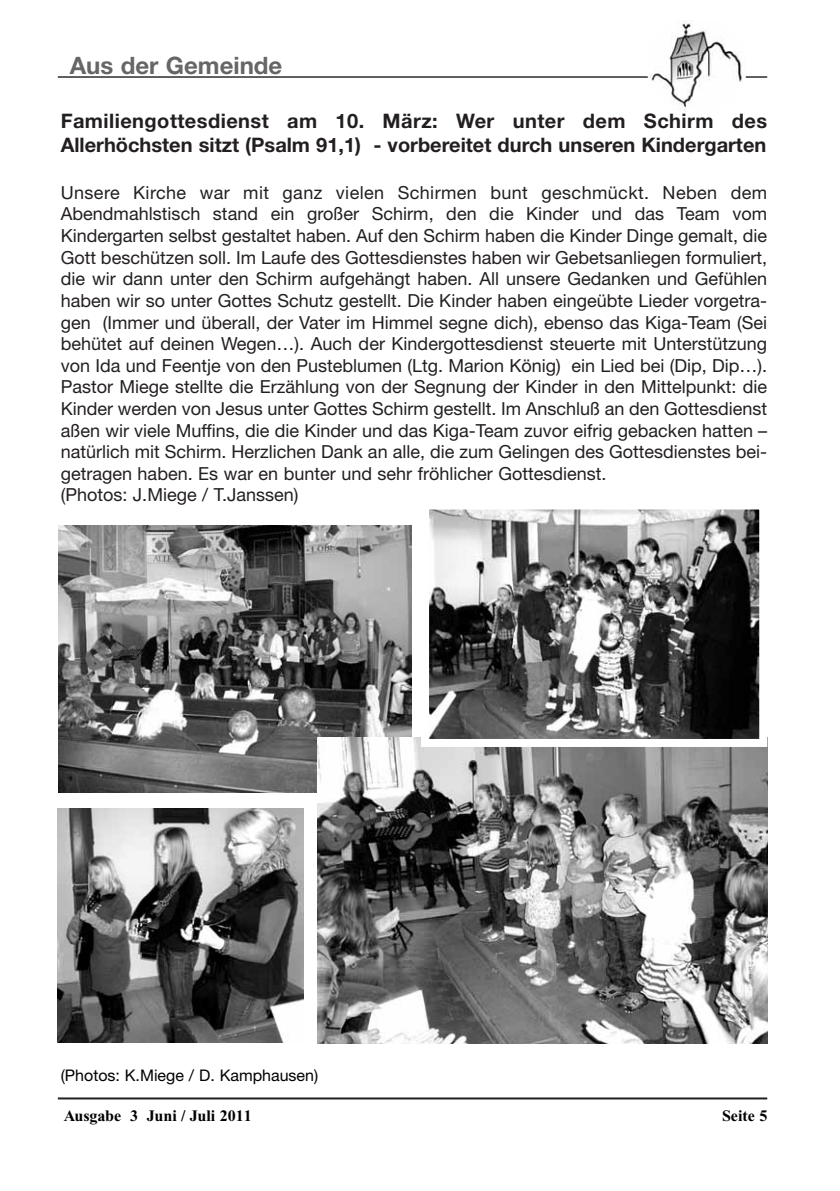
<style>
.page{position:relative;width:840px;height:1191px;background:#fff}
.page>*{position:absolute;margin:0;border:0;box-sizing:border-box;transform-origin:0 0}
.t1{font:700 24px "Helvetica Neue";color:#666}
.t2{font:700 20px/24px "Helvetica Neue";color:#231f20}
.t3{font:18px/21.6px "Helvetica Neue";color:#231f20}
.t4{font:16px "Helvetica Neue";color:#000}
.t5{font:700 16px "Times New Roman";color:#000}
</style>
<div class="page">
<hr style="left:58px;top:1097px;width:708px;height:2px;background:#231f20">
<hr style="left:58px;top:76px;width:708px;height:2px;background:#231f20">
<img style="left:647px;top:22px;width:99px;height:90px">
<img style="left:58px;top:526px;width:353px;height:266px">
<img style="left:58px;top:808px;width:245px;height:234px">
<img style="left:317px;top:738px;width:449px;height:305px">
<img style="left:430px;top:510px;width:327px;height:228px">
<div style="left:421px;top:501px;width:345px;height:246px;border:8px solid #fff"></div>
<h1 class="t1" style="left:70px;top:57px;width:214px">Aus der Gemeinde</h1>
<p class="t2" style="left:61px;top:111px;width:707px">Familiengottesdienst am 10. März: Wer unter dem Schirm des<br>Allerhöchsten sitzt (Psalm 91,1) - vorbereitet durch unseren Kindergarten</p>
<p class="t3" style="left:61px;top:183px;width:707px">Unsere Kirche war mit ganz vielen Schirmen bunt geschmückt. Neben dem Abendmahlstisch stand ein großer Schirm, den die Kinder und das Team vom Kindergarten selbst gestaltet haben. Auf den Schirm haben die Kinder Dinge gemalt, die Gott beschützen soll. Im Laufe des Gottesdienstes haben wir Gebetsanliegen formuliert, die wir dann unter den Schirm aufgehängt haben. All unsere Gedanken und Gefühlen haben wir so unter Gottes Schutz gestellt. Die Kinder haben eingeübte Lieder vorgetra&shy;gen (Immer und überall, der Vater im Himmel segne dich), ebenso das Kiga-Team (Sei behütet auf deinen Wegen…). Auch der Kindergottesdienst steuerte mit Unterstützung von Ida und Feentje von den Pusteblumen (Ltg. Marion König) ein Lied bei (Dip, Dip…).<br>Pastor Miege stellte die Erzählung von der Segnung der Kinder in den Mittelpunkt: die Kinder werden von Jesus unter Gottes Schirm gestellt. Im Anschluß an den Gottesdienst aßen wir viele Muffins, die die Kinder und das Kiga-Team zuvor eifrig gebacken hatten – natürlich mit Schirm. Herzlichen Dank an alle, die zum Gelingen des Gottesdienstes bei&shy;getragen haben. Es war en bunter und sehr fröhlicher Gottesdienst.<br>(Photos: J.Miege / T.Janssen)</p>
<p class="t4" style="left:61px;top:1069px;width:259px">(Photos: K.Miege / D. Kamphausen)</p>
<p class="t5" style="left:64px;top:1110px;width:189px">Ausgabe 3 Juni / Juli 2011</p>
<p class="t5" style="left:721px;top:1110px;width:47px">Seite 5</p>
</div>
